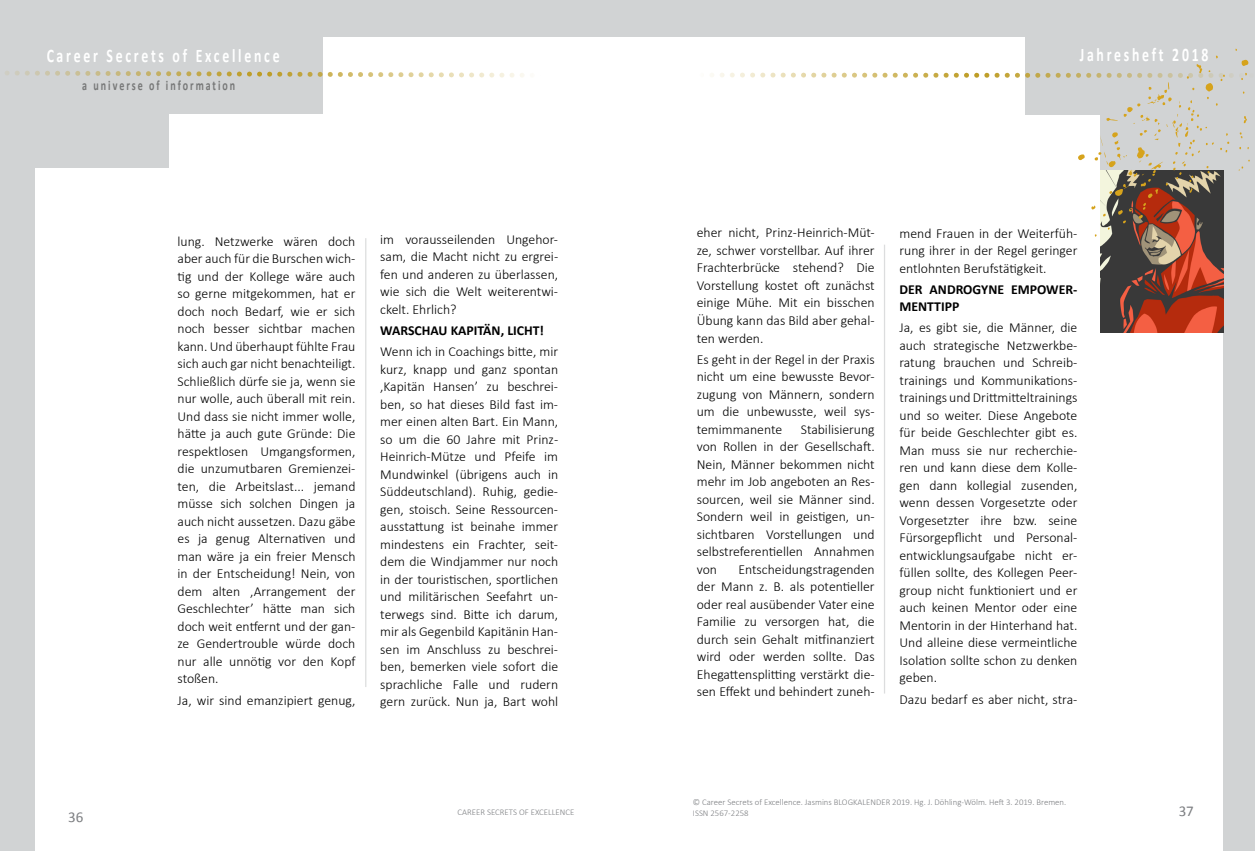
<style>
.page{position:relative;width:1255px;height:851px;background:#fff}
.page>*{position:absolute;margin:0;border:0;box-sizing:border-box;transform-origin:0 0}
.t1{font:700 19.25px "Calibri";letter-spacing:.2em;color:#fff;scale:.71 1}
.t2{font:15px "Calibri";color:#7c7e81}
.t3{font:700 14px "Calibri";letter-spacing:.2em;color:#777878;scale:.71 1}
.t4{font:300 13.75px/17.5px "Calibri";color:#000;text-align:justify}
.t5{font:700 13.75px/17.5px "Calibri";color:#000}
.t6{font:300 8.75px/10.5px "Calibri";color:#7c7e81}
</style>
<div class="page">
<div style="left:1024px;top:0;width:230px;height:114px;background:#d1d3d4"></div>
<div style="left:628px;top:0;width:626px;height:37px;background:#d1d3d4"></div>
<div style="left:1223px;top:0;width:31px;height:850px;background:#d1d3d4"></div>
<hr style="left:883px;top:244px;width:2px;height:449px;background:#dcddde">
<img style="left:1100px;top:237px;width:123px;height:95px">
<div style="left:4px;top:0;width:318px;height:113px;background:#d1d3d4"></div>
<div style="left:0;top:0;width:628px;height:37px;background:#d1d3d4"></div>
<div style="left:0;top:0;width:35px;height:850px;background:#d1d3d4"></div>
<hr style="left:365px;top:238px;width:1px;height:449px;background:#dcddde">
<svg style="left:5px;top:49px;width:1250px;height:188px"></svg>
<h1 class="t1" style="left:47px;top:44px;width:330px">Career Secrets of Excellence</h1>
<p class="t3" style="left:82px;top:77px;width:217px">a universe of information</p>
<h1 class="t1" style="left:1079px;top:42px;width:183px">Jahresheft 2018</h1>
<p class="t4" style="left:177px;top:231px;width:179px">lung. Netzwerke wären doch aber auch für die Burschen wich&shy;tig und der Kollege wäre auch so gerne mitgekommen, hat er doch noch Bedarf, wie er sich noch besser sichtbar machen kann. Und überhaupt fühlte Frau sich auch gar nicht benachteiligt.<br>Schließlich dürfe sie ja, wenn sie nur wolle, auch überall mit rein.<br>Und dass sie nicht immer wolle, hätte ja auch gute Gründe: Die respektlosen Umgangsformen, die unzumutbaren Gremienzei&shy;ten, die Arbeitslast... jemand müsse sich solchen Dingen ja auch nicht aussetzen. Dazu gäbe es ja genug Alternativen und man wäre ja ein freier Mensch in der Entscheidung! Nein, von dem alten ‚Arrangement der Geschlechter’ hätte man sich doch weit entfernt und der gan&shy;ze Gendertrouble würde doch nur alle unnötig vor den Kopf stoßen.</p>
<p class="t4" style="left:177px;top:690px;width:179px">Ja, wir sind emanzipiert genug,</p>
<p class="t4" style="left:380px;top:230px;width:179px">im vorausseilenden Ungehor&shy;sam, die Macht nicht zu ergrei&shy;fen und anderen zu überlassen, wie sich die Welt weiterentwi&shy;ckelt. Ehrlich?</p>
<p class="t5" style="left:380px;top:321px;width:165px">WARSCHAU KAPITÄN, LICHT!</p>
<p class="t4" style="left:380px;top:342px;width:179px">Wenn ich in Coachings bitte, mir kurz, knapp und ganz spontan ‚Kapitän Hansen’ zu beschrei&shy;ben, so hat dieses Bild fast im&shy;mer einen alten Bart. Ein Mann, so um die 60 Jahre mit Prinz-Heinrich-Mütze und Pfeife im Mundwinkel (übrigens auch in Süddeutschland). Ruhig, gedie&shy;gen, stoisch. Seine Ressourcen&shy;ausstattung ist beinahe immer mindestens ein Frachter, seit&shy;dem die Windjammer nur noch in der touristischen, sportlichen und militärischen Seefahrt un&shy;terwegs sind. Bitte ich darum, mir als Gegenbild Kapitänin Han&shy;sen im Anschluss zu beschrei&shy;ben, bemerken viele sofort die sprachliche Falle und rudern gern zurück. Nun ja, Bart wohl</p>
<p class="t4" style="left:696px;top:223px;width:179px">eher nicht, Prinz-Heinrich-Müt&shy;ze, schwer vorstellbar. Auf ihrer Frachterbrücke stehend? Die Vorstellung kostet oft zunächst einige Mühe. Mit ein bisschen Übung kann das Bild aber gehal&shy;ten werden.</p>
<p class="t4" style="left:696px;top:349px;width:179px">Es geht in der Regel in der Praxis nicht um eine bewusste Bevor&shy;zugung von Männern, sondern um die unbewusste, weil sys&shy;temimmanente</p>
<p class="t4" style="left:696px;top:419px;width:179px;text-indent:104px">Stabilisierung von Rollen in der Gesellschaft.<br>Nein, Männer bekommen nicht mehr im Job angeboten an Res&shy;sourcen, weil sie Männer sind.<br>Sondern weil in geistigen, un&shy;sichtbaren Vorstellungen und selbstreferentiellen Annahmen von</p>
<p class="t4" style="left:696px;top:559px;width:179px;text-indent:42px">Entscheidungstragenden der Mann z. B. als potentieller oder real ausübender Vater eine Familie zu versorgen hat, die durch sein Gehalt mitfinanziert wird oder werden sollte. Das Ehegattensplitting verstärkt die&shy;sen Effekt und behindert zuneh-</p>
<p class="t4" style="left:899px;top:223px;width:179px">mend Frauen in der Weiterfüh&shy;rung ihrer in der Regel geringer entlohnten Berufstätigkeit.</p>
<p class="t5" style="left:899px;top:280px;width:179px">DER ANDROGYNE EMPOWER-<br>MENTTIPP</p>
<p class="t4" style="left:899px;top:318px;width:179px">Ja, es gibt sie, die Männer, die auch strategische Netzwerkbe&shy;ratung brauchen und Schreib&shy;trainings und Kommunikations&shy;trainings und Drittmitteltrainings und so weiter. Diese Angebote für beide Geschlechter gibt es.<br>Man muss sie nur recherchie&shy;ren und kann diese dem Kolle&shy;gen dann kollegial zusenden, wenn dessen Vorgesetzte oder Vorgesetzter ihre bzw. seine Fürsorgepflicht und Personal&shy;entwicklungsaufgabe nicht er&shy;füllen sollte, des Kollegen Peer&shy;group nicht funktioniert und er auch keinen Mentor oder eine Mentorin in der Hinterhand hat.<br>Und alleine diese vermeintliche Isolation sollte schon zu denken geben.</p>
<p class="t4" style="left:899px;top:689px;width:179px">Dazu bedarf es aber nicht, stra-</p>
<p class="t2" style="left:68px;top:807px;width:17px">36</p>
<p class="t6" style="left:457px;top:806px;width:118px">CAREER SECRETS OF EXCELLENCE</p>
<p class="t6" style="left:693px;top:796px;width:375px">© Career Secrets of Excellence. Jasmins BLOGKALENDER 2019. Hg. J. Döhling-Wölm. Heft 3. 2019. Bremen.<br>ISSN 2567-2258</p>
<p class="t2" style="left:1178px;top:801px;width:17px">37</p>
</div>
